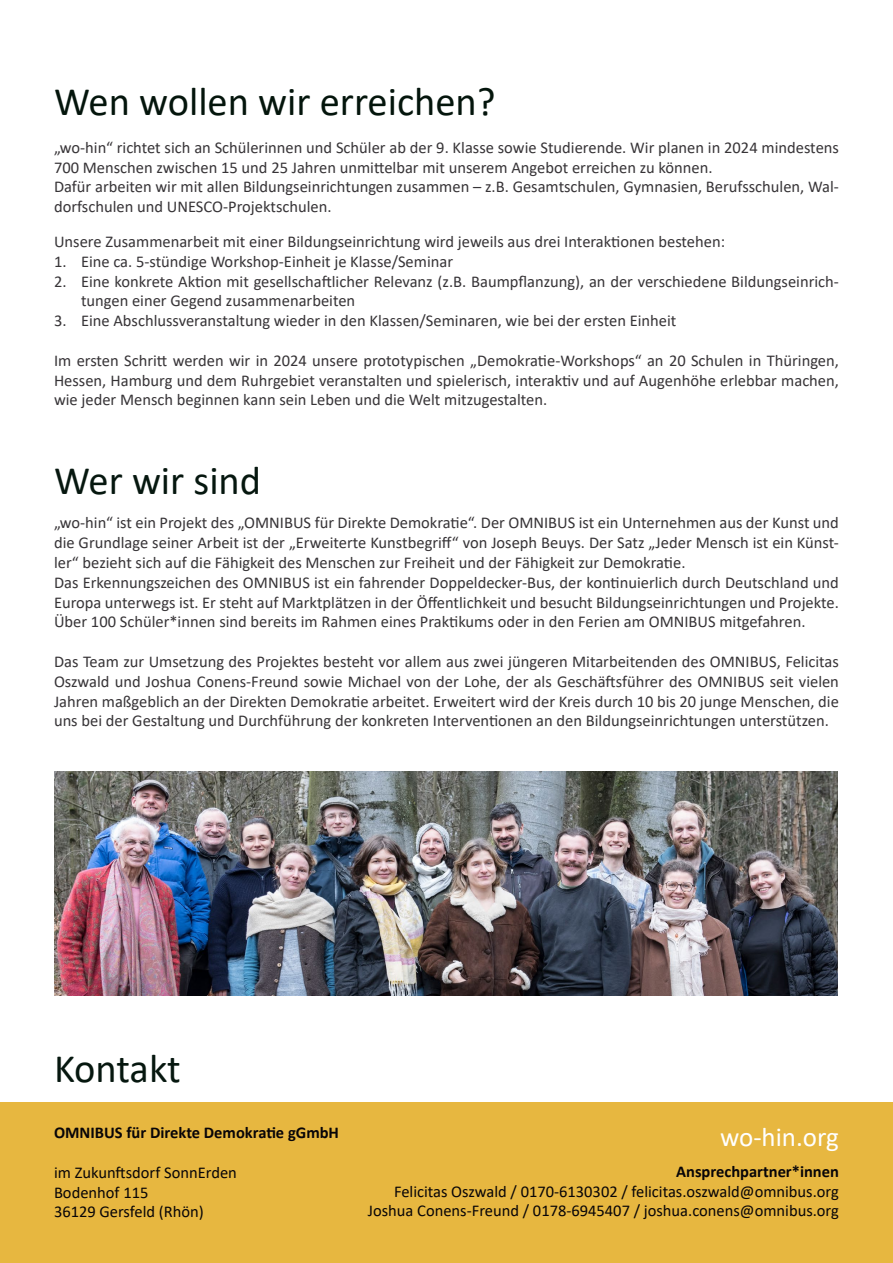
<style>
.page{position:relative;width:893px;height:1263px;background:#fff}
.page>*{position:absolute;margin:0;border:0;box-sizing:border-box;transform-origin:0 0}
.t1{font:40.5px "Calibri";color:#04150c}
.t2{font:40.5px "Calibri";color:#06170f}
.t3{font:27px "Calibri";color:#fff}
.t4{font:16.5px/19.8px "Calibri";color:#373437}
.t5{font:16.5px/19.8px "Calibri";color:#080508}
.t6{font:700 16.5px "Calibri";color:#080508}
</style>
<div class="page">
<div style="left:0;top:1102px;width:893px;height:161px;background:#e7b740"></div>
<img style="left:54px;top:772px;width:784px;height:223px">
<h1 class="t1" style="left:54px;top:74px;width:443px">Wen wollen wir erreichen?</h1>
<p class="t4" style="left:54px;top:137px;width:786px">„wo-hin“ richtet sich an Schü lerinnen und Schü ler ab der 9. Klasse sowie Studierende. Wir planen in 2024 mindestens 700 Menschen zwischen 15 und 25 Jahren unmittelbar mit unserem Angebot erreichen zu können.<br>Dafür arbeiten wir mit allen Bildungseinrichtungen zusammen – z.B. Gesamtschulen, Gymnasien, Berufsschulen, Wal&shy;dorfschulen und UNESCO-Projektschulen.</p>
<p class="t4" style="left:54px;top:231px;width:673px">Unsere Zusammenarbeit mit einer Bildungseinrichtung wird jeweils aus drei Interaktionen bestehen:</p>
<p class="t4" style="left:54px;top:251px;width:401px">1. Eine ca. 5-stündige Workshop-Einheit je Klasse/Seminar</p>
<p class="t4" style="left:81px;top:271px;width:759px;text-indent:-27px">2. Eine konkrete Aktion mit gesellschaftlicher Relevanz (z.B. Baumpflanzung), an der verschiedene Bildungseinrich&shy;tungen einer Gegend zusammenarbeiten</p>
<p class="t4" style="left:54px;top:310px;width:624px">3. Eine Abschlussveranstaltung wieder in den Klassen/Seminaren, wie bei der ersten Einheit</p>
<p class="t4" style="left:54px;top:350px;width:786px;text-align:justify">Im ersten Schritt werden wir in 2024 unsere prototypischen „Demokratie-Workshops“ an 20 Schulen in Thüringen, Hessen, Hamburg und dem Ruhrgebiet veranstalten und spielerisch, interaktiv und auf Augenhöhe erlebbar machen, wie jeder Mensch beginnen kann sein Leben und die Welt mitzugestalten.</p>
<h1 class="t2" style="left:54px;top:452px;width:209px">Wer wir sind</h1>
<p class="t4" style="left:54px;top:512px;width:786px">„wo-hin“ ist ein Projekt des „OMNIBUS für Direkte Demokratie“. Der OMNIBUS ist ein Unternehmen aus der Kunst und die Grundlage seiner Arbeit ist der „Erweiterte Kunstbegriff“ von Joseph Beuys. Der Satz „Jeder Mensch ist ein Künst&shy;ler“ bezieht sich auf die Fähigkeit des Menschen zur Freiheit und der Fähigkeit zur Demokratie.<br>Das Erkennungszeichen des OMNIBUS ist ein fahrender Doppeldecker-Bus, der kontinuierlich durch Deutschland und Europa unterwegs ist. Er steht auf Marktplätzen in der Öffentlichkeit und besucht Bildungseinrichtungen und Projekte.<br>Über 100 Schüler*innen sind bereits im Rahmen eines Praktikums oder in den Ferien am OMNIBUS mitgefahren.</p>
<p class="t4" style="left:54px;top:651px;width:786px;text-align:justify">Das Team zur Umsetzung des Projektes besteht vor allem aus zwei jüngeren Mitarbeitenden des OMNIBUS, Felicitas Oszwald und Joshua Conens-Freund sowie Michael von der Lohe, der als Geschäftsführer des OMNIBUS seit vielen Jahren maßgeblich an der Direkten Demokratie arbeitet. Erweitert wird der Kreis durch 10 bis 20 junge Menschen, die uns bei der Gestaltung und Durchführung der konkreten Interventionen an den Bildungseinrichtungen unterstützen.</p>
<h1 class="t2" style="left:54px;top:1040px;width:128px">Kontakt</h1>
<p class="t6" style="left:54px;top:1121px;width:287px">OMNIBUS für Direkte Demokratie gGmbH</p>
<p class="t5" style="left:54px;top:1162px;width:184px">im Zukunftsdorf SonnErden<br>Bodenhof 115<br>36129 Gersfeld (Rhön)</p>
<h2 class="t3" style="left:720px;top:1118px;width:120px">wo-hin.org</h2>
<p class="t6" style="left:676px;top:1159px;width:164px">Ansprechpartner*innen</p>
<p class="t5" style="left:368px;top:1181px;width:473px;text-align:right">Felicitas Oszwald / 0170-6130302 / felicitas.oszwald@omnibus.org<br>Joshua Conens-Freund / 0178-6945407 / joshua.conens@omnibus.org</p>
</div>
